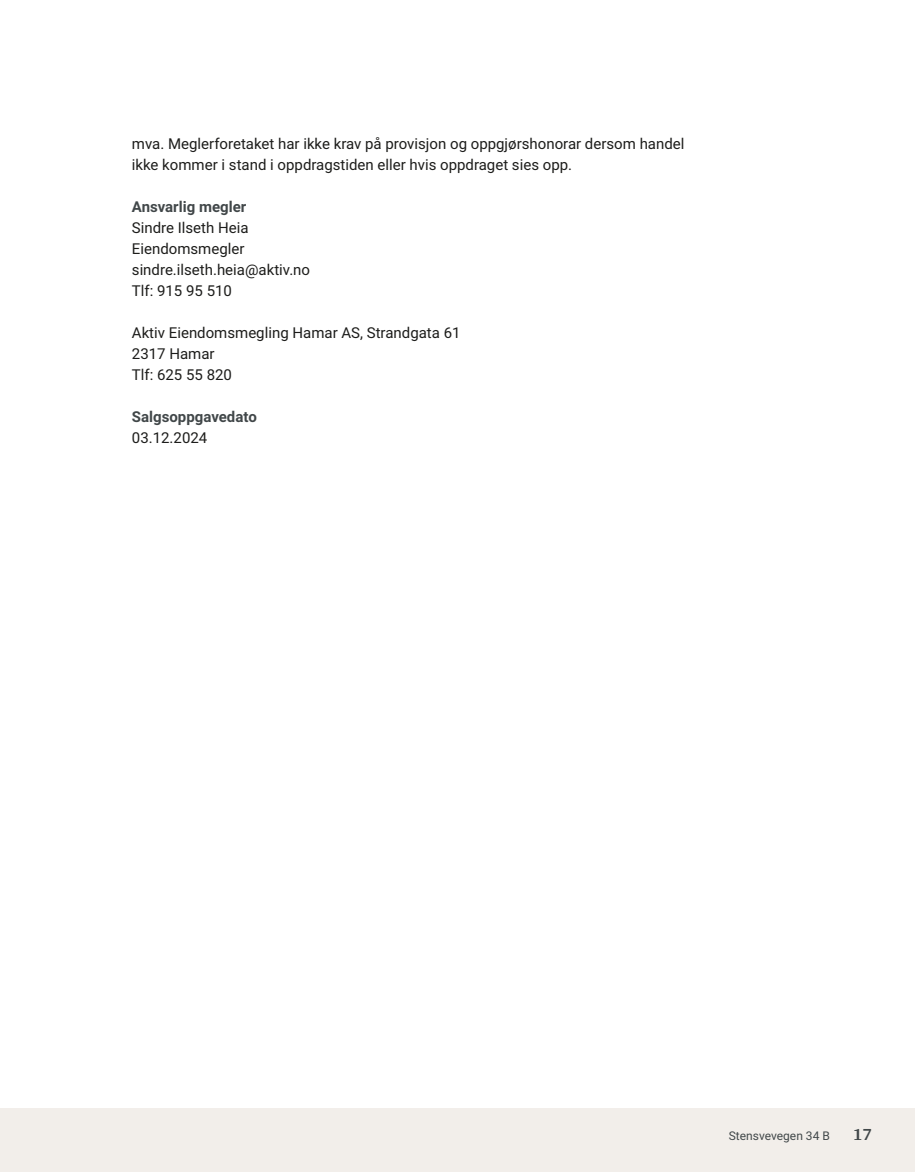
<style>
.page{position:relative;width:915px;height:1172px;background:#fff}
.page>*{position:absolute;margin:0;border:0;box-sizing:border-box;transform-origin:0 0}
.t1{font:700 18px "Arya";color:#414749}
.t2{font:15px/21px "Roboto Vitec";color:#1d1d1b}
.t3{font:700 15px "Roboto Vitec";color:#414749}
.t4{font:12px "Roboto Vitec";color:#414749}
</style>
<div class="page">
<div style="left:0;top:1108px;width:914px;height:64px;background:#f2eeea"></div>
<p class="t2" style="left:132px;top:132px;width:554px">mva. Meglerforetaket har ikke krav på provisjon og oppgjørshonorar dersom handel ikke kommer i stand i oppdragstiden eller hvis oppdraget sies opp.</p>
<p class="t3" style="left:132px;top:196px;width:116px">Ansvarlig megler</p>
<p class="t2" style="left:132px;top:216px;width:180px">Sindre Ilseth Heia<br>Eiendomsmegler sindre.ilseth.heia@aktiv.no<br>Tlf: 915 95 510</p>
<p class="t2" style="left:132px;top:321px;width:330px">Aktiv Eiendomsmegling Hamar AS, Strandgata 61<br>2317 Hamar<br>Tlf: 625 55 820</p>
<p class="t3" style="left:132px;top:406px;width:126px">Salgsoppgavedato</p>
<p class="t2" style="left:132px;top:426px;width:77px">03.12.2024</p>
<p class="t4" style="left:728px;top:1127px;width:102px">Stensvevegen 34 B</p>
<p class="t1" style="left:852px;top:1123px;width:21px">17</p>
</div>
